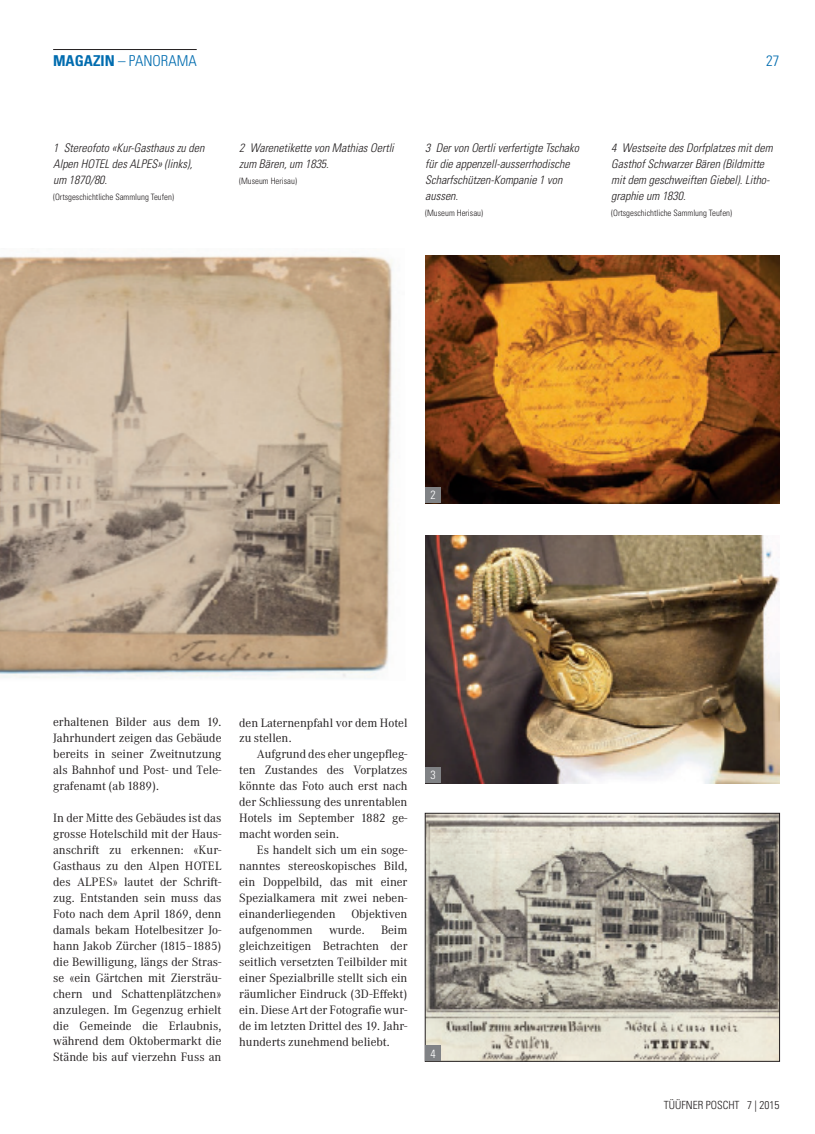
<style>
.page{position:relative;width:815px;height:1134px;background:#fff}
.page>*{position:absolute;margin:0;border:0;box-sizing:border-box;transform-origin:0 0}
.t1{font:300 condensed 15px "Univers LT Std";color:#006caf}
.t2{font:11.88px/16px "Corporate ABQ";color:#231f20;text-align:justify}
.t3{font:italic 300 condensed 11.88px/16px "Univers LT Std";color:#231f20}
.t4{font:300 condensed 11.88px "Univers LT Std";color:#fff}
.t5{font:300 condensed 11.25px "Univers LT Std";color:#231f20}
.t6{font:300 condensed 8.75px "Univers LT Std";color:#231f20}
.s1{font-weight:700}
</style>
<div class="page">
<img style="left:0;top:255px;width:392px;height:424px">
<hr style="left:53px;top:49px;width:144px;height:1px;background:#231f20">
<img style="left:425px;top:255px;width:355px;height:248px">
<img style="left:425px;top:535px;width:355px;height:248px">
<img style="left:427px;top:815px;width:351px;height:244px">
<div style="left:425px;top:813px;width:355px;height:248px;border:1px solid #231f20"></div>
<div style="left:425px;top:487px;width:16px;height:16px;background:#808285"></div>
<div style="left:425px;top:1045px;width:16px;height:16px;background:#808285"></div>
<div style="left:425px;top:767px;width:16px;height:16px;background:#808285"></div>
<p class="t1" style="left:53px;top:51px;width:145px"><span class="s1">MAGAZIN</span> – PANORAMA</p>
<p class="t3" style="left:53px;top:140px;width:153px">1 Stereofoto «Kur-Gasthaus zu den<br>Alpen HOTEL des ALPES» (links), um 1870/80.</p>
<p class="t6" style="left:53px;top:192px;width:122px">(Ortsgeschichtliche Sammlung Teufen)</p>
<p class="t3" style="left:239px;top:140px;width:156px">2 Warenetikette von Mathias Oertli zum Bären, um 1835.</p>
<p class="t6" style="left:239px;top:176px;width:59px">(Museum Herisau)</p>
<p class="t3" style="left:425px;top:140px;width:155px">3 Der von Oertli verfertigte Tschako für die appenzell-ausserrhodische<br>Scharfschützen-Kompanie 1 von aussen.</p>
<p class="t6" style="left:425px;top:208px;width:59px">(Museum Herisau)</p>
<p class="t1" style="left:766px;top:51px;width:15px">27</p>
<p class="t3" style="left:611px;top:140px;width:163px">4 Westseite des Dorfplatzes mit dem<br>Gasthof Schwarzer Bären (Bildmitte mit dem geschweiften Giebel). Litho&shy;graphie um 1830.</p>
<p class="t6" style="left:611px;top:208px;width:122px">(Ortsgeschichtliche Sammlung Teufen)</p>
<p class="t4" style="left:431px;top:488px;width:7px">2</p>
<p class="t2" style="left:53px;top:714px;width:170px">erhaltenen Bilder aus dem 19.<br>Jahrhundert zeigen das Gebäude bereits in seiner Zweitnutzung als Bahnhof und Post- und Tele&shy;grafenamt (ab 1889).</p>
<p class="t2" style="left:53px;top:810px;width:170px">In der Mitte des Gebäudes ist das grosse Hotelschild mit der Haus&shy;anschrift zu erkennen: «Kur-Gasthaus zu den Alpen HOTEL des ALPES» lautet der Schrift&shy;zug. Entstanden sein muss das Foto nach dem April 1869, denn damals bekam Hotelbesitzer Jo&shy;hann Jakob Zürcher (1815–1885) die Bewilligung, längs der Stras&shy;se «ein Gärtchen mit Ziersträu&shy;chern und Schattenplätzchen» anzulegen. Im Gegenzug erhielt die Gemeinde die Erlaubnis, während dem Oktobermarkt die Stände bis auf vierzehn Fuss an</p>
<p class="t2" style="left:239px;top:714px;width:170px">den Laternenpfahl vor dem Hotel zu stellen.</p>
<p class="t2" style="left:239px;top:746px;width:170px;text-indent:18px">Aufgrund des eher ungepfleg&shy;ten Zustandes des Vorplatzes könnte das Foto auch erst nach der Schliessung des unrentablen Hotels im September 1882 ge&shy;macht worden sein.</p>
<p class="t2" style="left:239px;top:842px;width:170px;text-indent:18px">Es handelt sich um ein soge&shy;nanntes stereoskopisches Bild, ein Doppelbild, das mit einer Spezialkamera mit zwei neben&shy;einanderliegenden</p>
<p class="t2" style="left:351px;top:906px;width:58px">Objektiven</p>
<p class="t2" style="left:239px;top:922px;width:75px">aufgenommen</p>
<p class="t2" style="left:329px;top:922px;width:37px">wurde.</p>
<p class="t2" style="left:239px;top:922px;width:170px;text-indent:142px">Beim gleichzeitigen Betrachten der seitlich versetzten Teilbilder mit einer Spezialbrille stellt sich ein räumlicher Eindruck (3D-Effekt) ein. Diese Art der Fotografie wur&shy;de im letzten Drittel des 19. Jahr&shy;hunderts zunehmend beliebt.</p>
<p class="t4" style="left:431px;top:768px;width:7px">3</p>
<p class="t4" style="left:431px;top:1046px;width:7px">4</p>
<p class="t5" style="left:664px;top:1098px;width:117px">TÜÜFNER POSCHT 7 | 2015</p>
</div>
